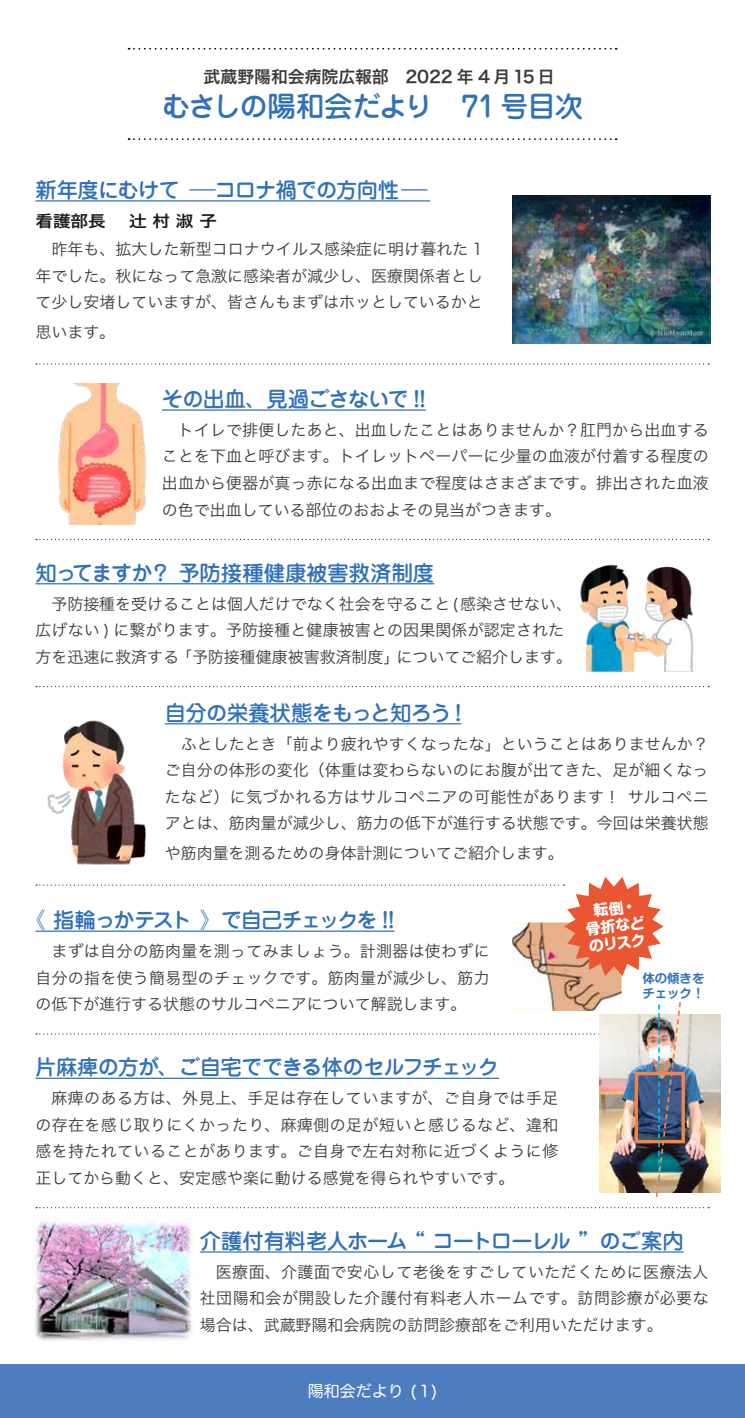
<style>
.page{position:relative;width:745px;height:1418px;background:#fff}
.page>*{position:absolute;margin:0;border:0;box-sizing:border-box;transform-origin:0 0}
.t1{font:500 28.38px "Jun 34 Pro";letter-spacing:-.04em;color:#3071b9}
.t2{font:500 21.25px "Jun 34 Pro";letter-spacing:-.04em;color:#3071b9}
.t3{font:500 21.25px "Jun 34 Pro";color:#3071b9}
.t4{font:500 21.25px "Jun 34 Pro";letter-spacing:-.1em;color:#3071b9}
.t5{font:16.88px "Hira Kaku Pro N W6";letter-spacing:-.005em;color:#3e3a39}
.t6{font:16px/26.6px "Hira Kaku Pro N W3";color:#3e3a39;text-align:justify}
.t7{font:16px "Hira Kaku Pro W6";color:#1f191a;scale:1.1 1}
.t8{font:16px "Hira Maru Pro N W4";color:#fff}
.t9{font:700 14.88px/17.4px "Shin M Go Pro";color:#fff;text-align:center}
.t10{font:700 12.38px/14.1px "Shin M Go Pro De";color:#3071b9}
.s1{font-family:"Jun 101 Pro";font-weight:300}
</style>
<div class="page">
<div style="left:0;top:1363px;width:744px;height:54px;background:#4e7dbf"></div>
<svg style="left:128px;top:48px;width:488px;height:2px"></svg>
<svg style="left:128px;top:138px;width:488px;height:2px"></svg>
<hr style="left:35px;top:200px;width:395px;height:1px;background:#3071b9">
<svg style="left:36px;top:363px;width:672px;height:1px"></svg>
<hr style="left:162px;top:409px;width:263px;height:1px;background:#3071b9">
<svg style="left:36px;top:539px;width:672px;height:1px"></svg>
<hr style="left:35px;top:583px;width:399px;height:1px;background:#3071b9">
<svg style="left:36px;top:686px;width:672px;height:1px"></svg>
<hr style="left:165px;top:723px;width:296px;height:1px;background:#3071b9">
<hr style="left:35px;top:930px;width:359px;height:1px;background:#3071b9">
<svg style="left:36px;top:1033px;width:563px;height:1px"></svg>
<hr style="left:35px;top:1077px;width:463px;height:1px;background:#3071b9">
<svg style="left:36px;top:1207px;width:672px;height:1px"></svg>
<hr style="left:200px;top:1251px;width:483px;height:1px;background:#3071b9">
<img style="left:33px;top:1218px;width:159px;height:123px">
<img style="left:512px;top:196px;width:198px;height:147px">
<img style="left:580px;top:564px;width:114px;height:109px">
<img style="left:58px;top:383px;width:88px;height:141px">
<img style="left:47px;top:720px;width:118px;height:145px">
<img style="left:512px;top:976px;width:109px;height:34px">
<svg style="left:36px;top:877px;width:627px;height:99px"></svg>
<img style="left:599px;top:1014px;width:121px;height:178px">
<div style="left:634px;top:1071px;width:50px;height:72px;border:3px solid #f0864b"></div>
<img style="left:654px;top:1002px;width:27px;height:195px">
<p class="t5" style="left:203px;top:61px;width:352px">武蔵野陽和会病院広報部　2022 年 4 月15 日</p>
<h1 class="t1" style="left:162px;top:84px;width:422px">むさしの陽和会だより　71 号目次</h1>
<h2 class="t2" style="left:35px;top:173px;width:396px">新年度にむけて <span class="s1">ー</span>コロナ禍での方向性<span class="s1">ー</span></h2>
<p class="t7" style="left:35px;top:206px;width:198px">看護部長 　辻 村 淑 子　　</p>
<p class="t6" style="left:35px;top:235px;width:449px;text-indent:16px">昨年も、拡大した新型コロナウイルス感染症に明け暮れた 1年でした。秋になって急激に感染者が減少し、医療関係者として少し安堵していますが、皆さんもまずはホッとしているかと</p>
<p class="t6" style="left:35px;top:317px;width:81px">思います。</p>
<h2 class="t2" style="left:162px;top:382px;width:265px">その出血、見過ごさないで !!</h2>
<p class="t6" style="left:162px;top:415px;width:548px;text-indent:16px">トイレで排便したあと、出血したことはありませんか？肛門から出血することを下血と呼びます。トイレットペーパーに少量の血液が付着する程度の出血から便器が真っ赤になる出血まで程度はさまざまです。排出された血液の色で出血している部位のおおよその見当がつきます。</p>
<h2 class="t3" style="left:35px;top:555px;width:400px">知ってますか？ 予防接種健康被害救済制度</h2>
<p class="t6" style="left:35px;top:589px;width:537px;text-align:left;text-indent:16px">予防接種を受けることは個人だけでなく社会を守ること(感染させない、広げない ) に繋がります。予防接種と健康被害との因果関係が認定された方を迅速に救済する「予防接種健康被害救済制度」についてご紹介します。</p>
<h2 class="t2" style="left:165px;top:695px;width:298px">自分の栄養状態をもっと知ろう !</h2>
<p class="t6" style="left:165px;top:729px;width:545px;text-indent:16px">ふとしたとき「前より疲れやすくなったな」ということはありませんか？ご自分の体形の変化（体重は変わらないのにお腹が出てきた、足が細くなったなど）に気づかれる方はサルコペニアの可能性があります！サルコペニアとは、筋肉量が減少し、筋力の低下が進行する状態です。今回は栄養状態</p>
<p class="t6" style="left:165px;top:838px;width:400px">や筋肉量を測るための身体計測についてご紹介します。</p>
<h2 class="t4" style="left:25px;top:903px;width:371px">《 指輪っかテスト 》で自己チェックを !!</h2>
<p class="t6" style="left:35px;top:936px;width:455px;text-indent:16px">まずは自分の筋肉量を測ってみましょう。計測器は使わずに自分の指を使う簡易型のチェックです。筋肉量が減少し、筋力の低下が進行する状態のサルコペニアについて解説します。</p>
<h2 class="t2" style="left:35px;top:1050px;width:464px">片麻痺の方が、ご自宅でできる体のセルフチェック</h2>
<p class="t6" style="left:35px;top:1083px;width:524px;text-indent:16px">麻痺のある方は、外見上、手足は存在していますが、ご自身では手足の存在を感じ取りにくかったり、麻痺側の足が短いと感じるなど、違和感を持たれていることがあります。ご自身で左右対称に近づくように修正してから動くと、安定感や楽に動ける感覚を得られやすいです。</p>
<p class="t9" style="left:582px;top:901px;width:61px;rotate:-7deg">転倒・骨折などのリスク</p>
<p class="t10" style="left:642px;top:970px;width:64px">体の傾きをチェック！</p>
<h2 class="t2" style="left:200px;top:1223px;width:485px">介護付有料老人ホーム “ コートローレル ”のご案内</h2>
<p class="t6" style="left:200px;top:1257px;width:510px;text-indent:16px">医療面、介護面で安心して老後をすごしていただくために医療法人社団陽和会が開設した介護付有料老人ホームです。訪問診療が必要な場合は、武蔵野陽和会病院の訪問診療部をご利用いただけます。</p>
<p class="t8" style="left:308px;top:1376px;width:131px">陽和会だより ( 1)</p>
</div>
